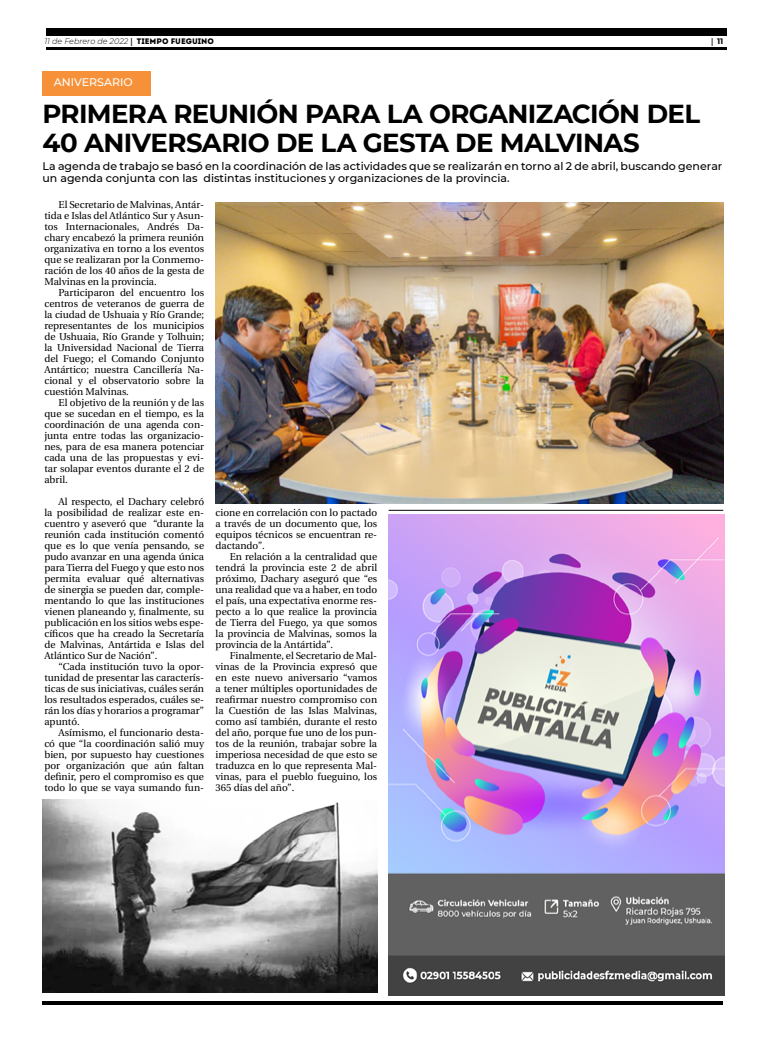
<style>
.page{position:relative;width:780px;height:1049px;background:#fff}
.page>*{position:absolute;margin:0;border:0;box-sizing:border-box;transform-origin:0 0}
.t1{font:700 26px/29px "Montserrat";letter-spacing:-.025em;color:#000}
.t2{font:500 11px/12px "Montserrat";color:#000}
.t3{font:500 11px "Montserrat";color:#fff}
.t4{font:10px/11px "Utopia";color:#000;text-align:justify}
.t5{font:italic 300 8px "Montserrat";color:#000}
.t6{font:700 8px "Montserrat";color:#000}
.s1{font-family:"Utopia";font-weight:700;font-style:normal}
.s2{font-family:"Intro";font-weight:400;font-style:normal}
.s3{font-family:"Utopia"}
</style>
<div class="page">
<hr style="left:46px;top:48px;width:680px;height:2px;background:#000">
<div style="left:46px;top:28px;width:680px;height:7px;background:#000"></div>
<hr style="left:43px;top:1001px;width:680px;height:4px;background:#000">
<img style="left:388px;top:514px;width:336px;height:481px">
<hr style="left:388px;top:510px;width:335px;height:1px;background:#000">
<img style="left:215px;top:203px;width:508px;height:300px">
<div style="left:43px;top:72px;width:108px;height:24px;background:#f79139"></div>
<img style="left:43px;top:799px;width:334px;height:193px">
<p class="t5" style="left:44px;top:36px;width:171px">11 de Febrero de 2022 <span class="s1">|</span> <span class="s2">TIEMPO FUEGUINO</span></p>
<p class="t6" style="left:711px;top:35px;width:14px"><span class="s3">|</span> 11</p>
<p class="t3" style="left:54px;top:74px;width:80px">ANIVERSARIO</p>
<h1 class="t1" style="left:43px;top:98px;width:659px">PRIMERA REUNIÓN PARA LA ORGANIZACIÓN DEL<br>40 ANIVERSARIO DE LA GESTA DE MALVINAS</h1>
<p class="t2" style="left:43px;top:160px;width:681px">La agenda de trabajo se basó en la coordinación de las actividades que se realizarán en torno al 2 de abril, buscando generar un agenda conjunta con las distintas instituciones y organizaciones de la provincia.</p>
<p class="t4" style="left:44px;top:199px;width:161px;text-indent:14px">El Secretario de Malvinas, Antár&shy;tida e Islas del Atlántico Sur y Asun&shy;tos Internacionales, Andrés Da&shy;chary encabezó la primera reunión organizativa en torno a los eventos que se realizaran por la Conmemo&shy;ración de los 40 años de la gesta de Malvinas en la provincia.</p>
<p class="t4" style="left:44px;top:287px;width:161px;text-indent:14px">Participaron del encuentro los centros de veteranos de guerra de la ciudad de Ushuaia y Río Grande; representantes de los municipios de Ushuaia, Río Grande y Tolhuin; la Universidad Nacional de Tierra del Fuego; el Comando Conjunto Antártico; nuestra Cancillería Na&shy;cional y el observatorio sobre la cuestión Malvinas.</p>
<p class="t4" style="left:44px;top:397px;width:161px;text-indent:14px">El objetivo de la reunión y de las que se sucedan en el tiempo, es la coordinación de una agenda con&shy;junta entre todas las organizacio&shy;nes, para de esa manera potenciar cada una de las propuestas y evi&shy;tar solapar eventos durante el 2 de abril.</p>
<p class="t4" style="left:44px;top:496px;width:161px;text-indent:14px">Al respecto, el Dachary celebró la posibilidad de realizar este en&shy;cuentro y aseveró que “durante la reunión cada institución comentó que es lo que venía pensando, se pudo avanzar en una agenda única para Tierra del Fuego y que esto nos permita evaluar qué alternativas de sinergia se pueden dar, comple&shy;mentando lo que las instituciones vienen planeando y, finalmente, su publicación en los sitios webs espe&shy;cíficos que ha creado la Secretaría de Malvinas, Antártida e Islas del Atlántico Sur de Nación”.</p>
<p class="t4" style="left:44px;top:661px;width:161px;text-indent:14px">“Cada institución tuvo la opor&shy;tunidad de presentar las caracterís&shy;ticas de sus iniciativas, cuáles serán los resultados esperados, cuáles se&shy;rán los días y horarios a programar” apuntó.</p>
<p class="t4" style="left:44px;top:727px;width:161px;text-indent:14px">Asímismo, el funcionario desta&shy;có que “la coordinación salió muy bien, por supuesto hay cuestiones por organización que aún faltan definir, pero el compromiso es que todo lo que se vaya sumando fun-</p>
<p class="t4" style="left:215px;top:507px;width:163px">cione en correlación con lo pactado a través de un documento que, los equipos técnicos se encuentran re&shy;dactando”.</p>
<p class="t4" style="left:215px;top:551px;width:163px;text-indent:14px">En relación a la centralidad que tendrá la provincia este 2 de abril próximo, Dachary aseguró que “es una realidad que va a haber, en todo el país, una expectativa enorme res&shy;pecto a lo que realice la provincia de Tierra del Fuego, ya que somos la provincia de Malvinas, somos la provincia de la Antártida”.</p>
<p class="t4" style="left:215px;top:650px;width:163px;text-indent:14px">Finalmente, el Secretario de Mal&shy;vinas de la Provincia expresó que en este nuevo aniversario “vamos a tener múltiples oportunidades de reafirmar nuestro compromiso con la Cuestión de las Islas Malvinas, como así también, durante el resto del año, porque fue uno de los pun&shy;tos de la reunión, trabajar sobre la imperiosa necesidad de que esto se traduzca en lo que representa Mal&shy;vinas, para el pueblo fueguino, los 365 días del año”.</p>
</div>
